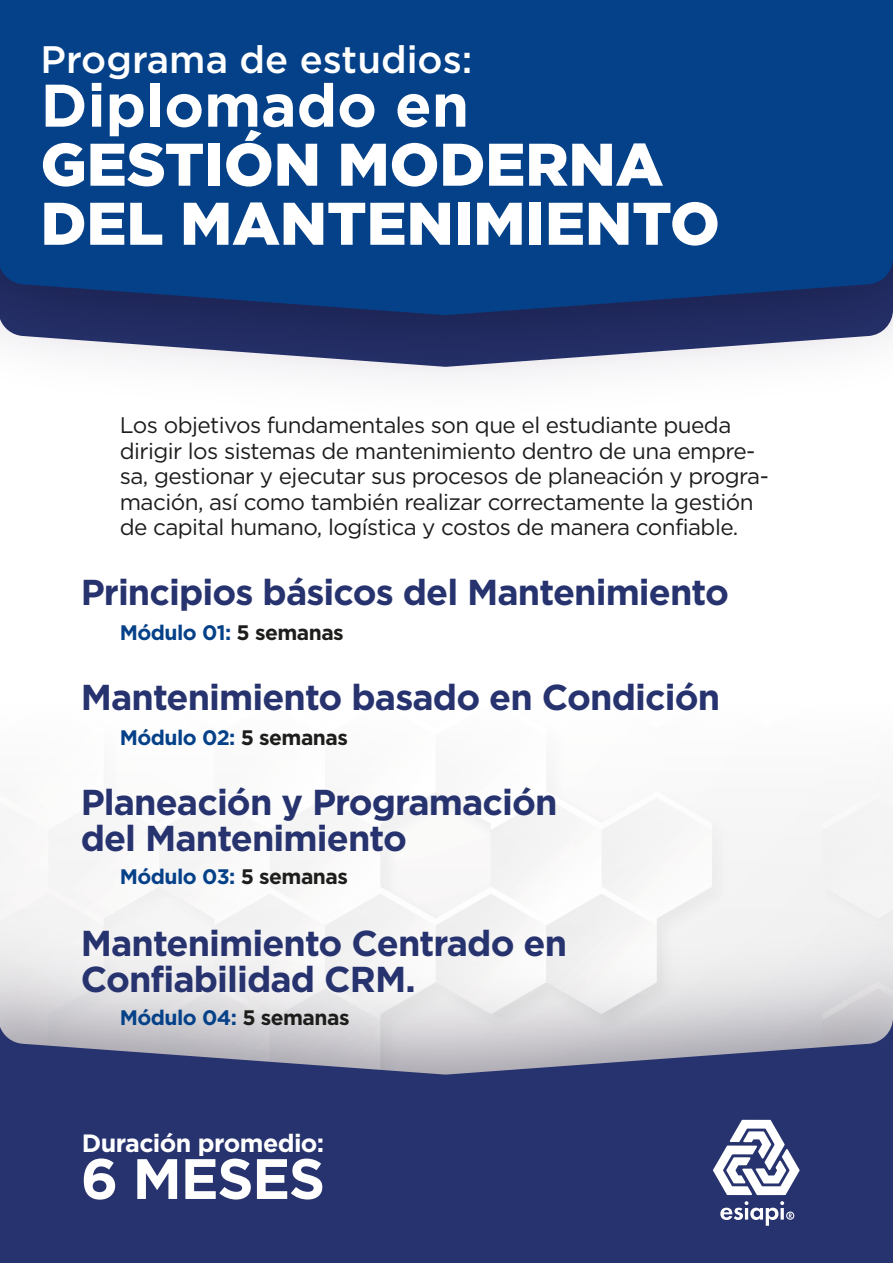
<style>
.page{position:relative;width:893px;height:1263px;background:#fff}
.page>*{position:absolute;margin:0;border:0;box-sizing:border-box;transform-origin:0 0}
.t1{font:900 60px/59.1px "Gotham HTF";color:#fff}
.t2{font:700 60px "Gotham HTF";color:#fff}
.t3{font:700 56.85px "Gotham HTF";letter-spacing:-.025em;color:#fff}
.t4{font:500 38.25px "Gotham HTF";color:#fff}
.t5{font:700 36px/36px "Gotham HTF";letter-spacing:-.025em;color:#27336e}
.t6{font:700 25.05px "Gotham HTF";letter-spacing:-.025em;color:#fff}
.t7{font:22.5px/25.5px "Gotham HTF";letter-spacing:-.025em;color:#1d1e1c}
.t8{font:700 21px "Gotham HTF";letter-spacing:-.025em;color:#054189}
.s1{color:#1d1e1c}
</style>
<div class="page">
<svg style="left:0;top:705px;width:893px;height:435px;fill:#f7f6f6"></svg>
<svg style="left:19px;top:1017px;width:874px;height:246px;background:#424c7d"></svg>
<img style="left:19px;top:315px;width:874px;height:62px">
<div style="left:19px;top:0;width:874px;height:315px;background:#054189"></div>
<img style="left:0;top:877px;width:19px;height:386px">
<img style="left:0;top:0;width:19px;height:341px">
<svg style="left:720px;top:1201px;width:75px;height:25px"></svg>
<svg style="left:713px;top:1120px;width:87px;height:75px"></svg>
<h3 class="t4" style="left:41px;top:38px;width:433px">Programa de estudios:</h3>
<h1 class="t2" style="left:41px;top:71px;width:430px">Diplomado en</h1>
<h1 class="t1" style="left:41px;top:134px;width:681px">GESTIÓN MODERNA<br>DEL MANTENIMIENTO</h1>
<p class="t7" style="left:120px;top:412px;width:651px">Los objetivos fundamentales son que el estudiante pueda dirigir los sistemas de mantenimiento dentro de una empre&shy;sa, gestionar y ejecutar sus procesos de planeación y progra&shy;mación, así como también realizar correctamente la gestión de capital humano, logística y costos de manera confiable.</p>
<h3 class="t5" style="left:81px;top:573px;width:650px">Principios básicos del Mantenimiento</h3>
<p class="t8" style="left:120px;top:620px;width:226px">Módulo 01: <span class="s1">5 semanas</span></p>
<h3 class="t5" style="left:81px;top:678px;width:641px">Mantenimiento basado en Condición</h3>
<p class="t8" style="left:120px;top:725px;width:230px">Módulo 02: <span class="s1">5 semanas</span></p>
<h3 class="t5" style="left:81px;top:783px;width:478px">Planeación y Programación del Mantenimiento</h3>
<p class="t8" style="left:120px;top:865px;width:230px">Módulo 03: <span class="s1">5 semanas</span></p>
<h3 class="t5" style="left:81px;top:924px;width:488px">Mantenimiento Centrado en<br>Confiabilidad CRM.</h3>
<p class="t8" style="left:120px;top:1006px;width:231px">Módulo 04: <span class="s1">5 semanas</span></p>
<p class="t6" style="left:82px;top:1128px;width:244px">Duración promedio:</p>
<h2 class="t3" style="left:81px;top:1146px;width:246px">6 MESES</h2>
</div>
